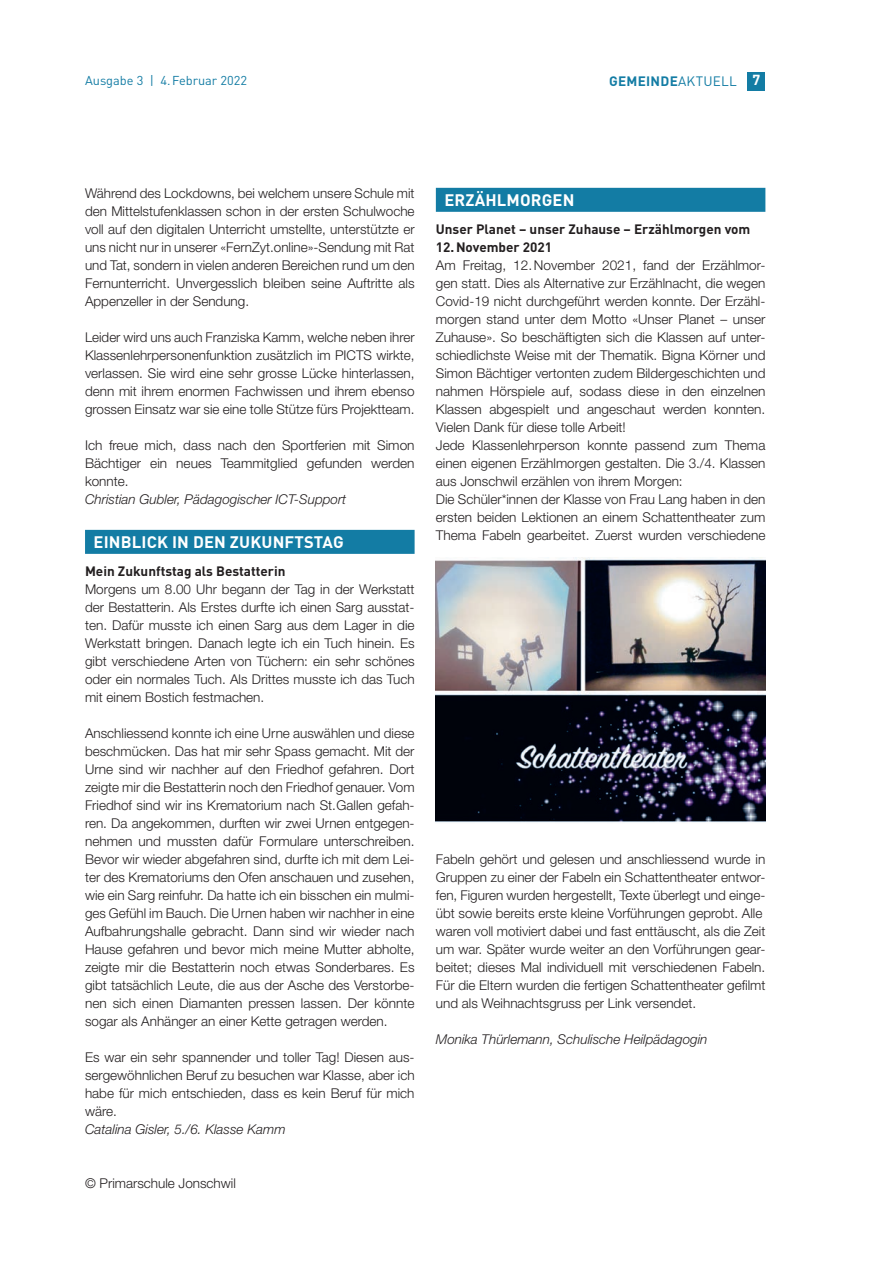
<style>
.page{position:relative;width:893px;height:1263px;background:#fff}
.page>*{position:absolute;margin:0;border:0;box-sizing:border-box;transform-origin:0 0}
.t1{font:700 16.5px "DIN Pro";letter-spacing:.01em;color:#fff}
.t2{font:300 13.5px/18px "Helvetica Neue LT Std";color:#231f20;text-align:justify}
.t3{font:italic 300 13.5px "Helvetica Neue LT Std";color:#231f20}
.t4{font:700 13.5px/18px "DIN Pro";color:#231f20}
.t5{font:700 13.5px "DIN Pro";letter-spacing:.02em;color:#137ca4}
.t6{font:12.75px "DIN Pro";color:#137ca4}
.s1{font-weight:400}
.s2{font-size:14.4px;color:#fff}
</style>
<div class="page">
<div style="left:85px;top:530px;width:330px;height:24px;background:#137ca4"></div>
<div style="left:436px;top:188px;width:329px;height:24px;background:#137ca4"></div>
<img style="left:436px;top:557px;width:329px;height:266px">
<div style="left:747px;top:72px;width:18px;height:18px;background:#137ca4"></div>
<p class="t6" style="left:85px;top:72px;width:164px">Ausgabe 3 | 4.Februar 2022</p>
<p class="t5" style="left:609px;top:71px;width:153px">GEMEINDE<span class="s1">AKTUELL</span> <span class="s2">7</span></p>
<p class="t2" style="left:85px;top:184px;width:331px">Während des Lockdowns, bei welchem unsere Schule mit den Mittelstufenklassen schon in der ersten Schulwoche voll auf den digitalen Unterricht umstellte, unterstützte er uns nicht nur in unserer «FernZyt.online»-Sendung mit Rat und Tat, sondern in vielen anderen Bereichen rund um den Fernunterricht. Unvergesslich bleiben seine Auftritte als Appenzeller in der Sendung.</p>
<p class="t2" style="left:85px;top:328px;width:331px">Leider wird uns auch Franziska Kamm, welche neben ihrer Klassenlehrpersonenfunktion zusätzlich im PICTS wirkte, verlassen. Sie wird eine sehr grosse Lücke hinterlassen, denn mit ihrem enormen Fachwissen und ihrem ebenso grossen Einsatz war sie eine tolle Stütze fürs Projektteam.</p>
<p class="t2" style="left:85px;top:436px;width:331px">Ich freue mich, dass nach den Sportferien mit Simon Bächtiger ein neues Teammitglied gefunden werden konnte.</p>
<p class="t3" style="left:85px;top:491px;width:263px">Christian Gubler, Pädagogischer ICT-Support</p>
<p class="t1" style="left:94px;top:531px;width:251px">EINBLICK IN DEN ZUKUNFTSTAG</p>
<p class="t4" style="left:85px;top:562px;width:202px">Mein Zukunftstag als Bestatterin</p>
<p class="t2" style="left:85px;top:580px;width:331px">Morgens um 8.00 Uhr begann der Tag in der Werkstatt der Bestatterin. Als Erstes durfte ich einen Sarg ausstat&shy;ten. Dafür musste ich einen Sarg aus dem Lager in die Werkstatt bringen. Danach legte ich ein Tuch hinein. Es gibt verschiedene Arten von Tüchern: ein sehr schönes oder ein normales Tuch. Als Drittes musste ich das Tuch mit einem Bostich festmachen.</p>
<p class="t2" style="left:85px;top:724px;width:331px">Anschliessend konnte ich eine Urne auswählen und diese beschmücken. Das hat mir sehr Spass gemacht. Mit der Urne sind wir nachher auf den Friedhof gefahren. Dort zeigte mir die Bestatterin noch den Friedhof genauer. Vom Friedhof sind wir ins Krematorium nach St.Gallen gefah&shy;ren. Da angekommen, durften wir zwei Urnen entgegen&shy;nehmen und mussten dafür Formulare unterschreiben.<br>Bevor wir wieder abgefahren sind, durfte ich mit dem Lei&shy;ter des Krematoriums den Ofen anschauen und zusehen, wie ein Sarg reinfuhr. Da hatte ich ein bisschen ein mulmi&shy;ges Gefühl im Bauch. Die Urnen haben wir nachher in eine Aufbahrungshalle gebracht. Dann sind wir wieder nach Hause gefahren und bevor mich meine Mutter abholte, zeigte mir die Bestatterin noch etwas Sonderbares. Es gibt tatsächlich Leute, die aus der Asche des Verstorbe&shy;nen sich einen Diamanten pressen lassen. Der könnte sogar als Anhänger an einer Kette getragen werden.</p>
<p class="t2" style="left:85px;top:1048px;width:331px">Es war ein sehr spannender und toller Tag! Diesen aus&shy;sergewöhnlichen Beruf zu besuchen war Klasse, aber ich habe für mich entschieden, dass es kein Beruf für mich wäre.</p>
<p class="t3" style="left:85px;top:1121px;width:202px">Catalina Gisler, 5./6. Klasse Kamm</p>
<p class="t2" style="left:85px;top:1174px;width:152px">© Primarschule Jonschwil</p>
<p class="t1" style="left:444px;top:189px;width:131px">ERZÄHLMORGEN</p>
<p class="t4" style="left:436px;top:220px;width:316px">Unser Planet – unser Zuhause – Erzählmorgen vom<br>12.November 2021</p>
<p class="t2" style="left:436px;top:256px;width:331px;text-align:left">Am Freitag, 12.November 2021, fand der Erzählmor&shy;gen statt. Dies als Alternative zur Erzählnacht, die wegen Covid-19 nicht durchgeführt werden konnte. Der Erzähl&shy;morgen stand unter dem Motto «Unser Planet – unser Zuhause». So beschäftigten sich die Klassen auf unter&shy;schiedlichste Weise mit der Thematik. Bigna Körner und Simon Bächtiger vertonten zudem Bildergeschichten und nahmen Hörspiele auf, sodass diese in den einzelnen Klassen abgespielt und angeschaut werden konnten.<br>Vielen Dank für diese tolle Arbeit!<br>Jede Klassenlehrperson konnte passend zum Thema einen eigenen Erzählmorgen gestalten. Die 3./4. Klassen aus Jonschwil erzählen von ihrem Morgen:<br>Die Schüler*innen der Klasse von Frau Lang haben in den ersten beiden Lektionen an einem Schattentheater zum Thema Fabeln gearbeitet. Zuerst wurden verschiedene</p>
<p class="t2" style="left:436px;top:850px;width:331px;text-align:left">Fabeln gehört und gelesen und anschliessend wurde in Gruppen zu einer der Fabeln ein Schattentheater entwor&shy;fen, Figuren wurden hergestellt, Texte überlegt und einge&shy;übt sowie bereits erste kleine Vorführungen geprobt. Alle waren voll motiviert dabei und fast enttäuscht, als die Zeit um war. Später wurde weiter an den Vorführungen gear&shy;beitet; dieses Mal individuell mit verschiedenen Fabeln.<br>Für die Eltern wurden die fertigen Schattentheater gefilmt und als Weihnachtsgruss per Link versendet.</p>
<p class="t3" style="left:436px;top:1031px;width:273px">Monika Thürlemann, Schulische Heilpädagogin</p>
</div>
